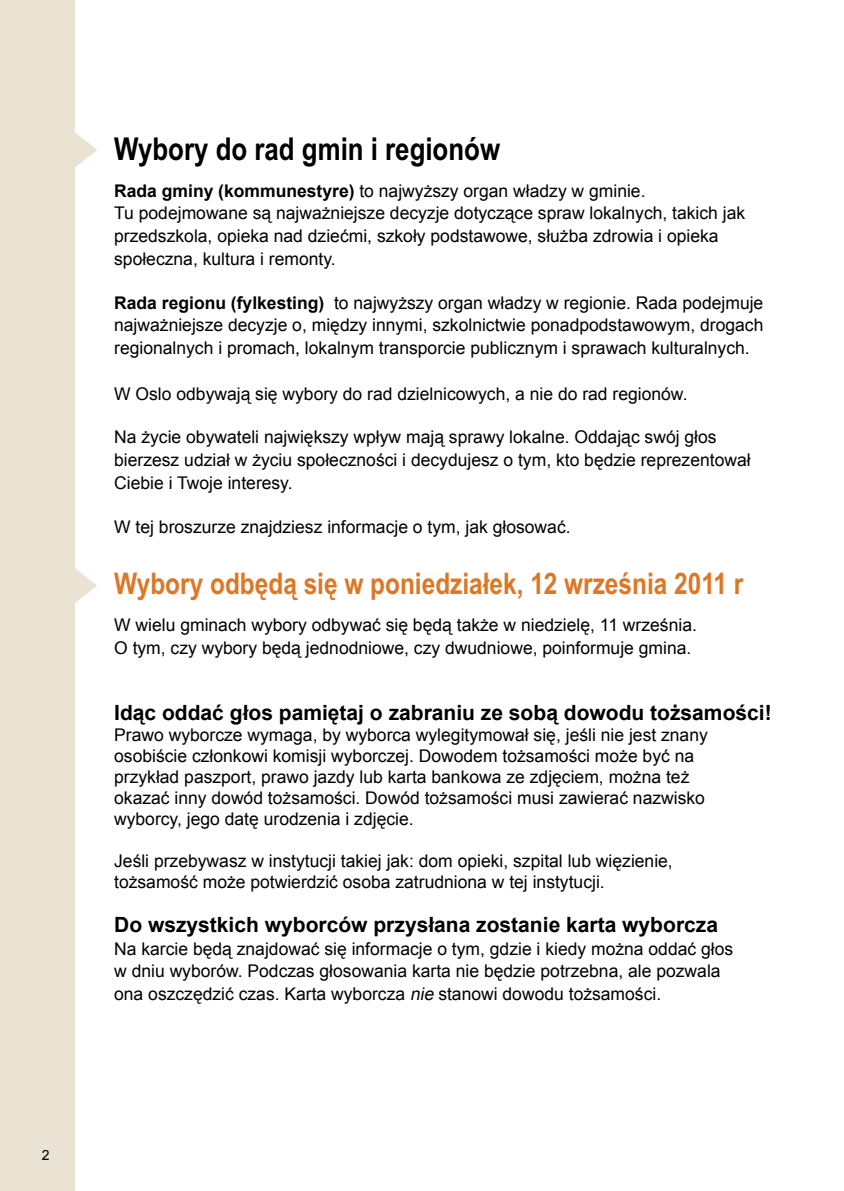
<style>
.page{position:relative;width:844px;height:1191px;background:#fff}
.page>*{position:absolute;margin:0;border:0;box-sizing:border-box;transform-origin:0 0}
.t1{font:700 31.5px "Arial Narrow";color:#000}
.t2{font:700 29.75px "Arial Narrow";color:#dd7725}
.t3{font:700 21px "Arial";color:#000}
.t4{font:17.5px/22.8px "Arial";color:#000}
.t5{font:14px "Arial";color:#000}
.s1{font-weight:700}
.s2{font-style:italic}
</style>
<div class="page">
<div style="left:0;top:0;width:74px;height:1191px;background:#eae3d4"></div>
<svg style="left:74px;top:131px;width:23px;height:37px"></svg>
<svg style="left:74px;top:567px;width:23px;height:37px"></svg>
<p class="t5" style="left:42px;top:1146px;width:9px">2</p>
<h1 class="t1" style="left:114px;top:125px;width:387px">Wybory do rad gmin i regionów</h1>
<p class="t4" style="left:114px;top:179px;width:632px"><span class="s1">Rada gminy (kommunestyre)</span> to najwyższy organ władzy w gminie.<br>Tu podejmowane są najważniejsze decyzje dotyczące spraw lokalnych, takich jak przedszkola, opieka nad dziećmi, szkoły podstawowe, służba zdrowia i opieka społeczna, kultura i remonty.</p>
<p class="t4" style="left:114px;top:291px;width:650px;text-align:justify"><span class="s1">Rada regionu (fylkesting)</span> to najwyższy organ władzy w regionie. Rada podejmuje najważniejsze decyzje o, między innymi, szkolnictwie ponadpodstawowym, drogach regionalnych i promach, lokalnym transporcie publicznym i sprawach kulturalnych.</p>
<p class="t4" style="left:114px;top:382px;width:574px">W Oslo odbywają się wybory do rad dzielnicowych, a nie do rad regionów.</p>
<p class="t4" style="left:114px;top:426px;width:638px">Na życie obywateli największy wpływ mają sprawy lokalne. Oddając swój głos bierzesz udział w życiu społeczności i decydujesz o tym, kto będzie reprezentował<br>Ciebie i Twoje interesy.</p>
<p class="t4" style="left:114px;top:515px;width:458px">W tej broszurze znajdziesz informacje o tym, jak głosować.</p>
<h2 class="t2" style="left:114px;top:561px;width:630px">Wybory odbędą się w poniedziałek, 12 września 2011 r</h2>
<p class="t4" style="left:114px;top:613px;width:584px">W wielu gminach wybory odbywać się będą także w niedzielę, 11 września.<br>O tym, czy wybory będą jednodniowe, czy dwudniowe, poinformuje gmina.</p>
<p class="t3" style="left:114px;top:698px;width:659px">Idąc oddać głos pamiętaj o zabraniu ze sobą dowodu tożsamości!</p>
<p class="t4" style="left:114px;top:724px;width:595px;line-height:21px">Prawo wyborcze wymaga, by wyborca wylegitymował się, jeśli nie jest znany osobiście członkowi komisji wyborczej. Dowodem tożsamości może być na przykład paszport, prawo jazdy lub karta bankowa ze zdjęciem, można też okazać inny dowód tożsamości. Dowód tożsamości musi zawierać nazwisko wyborcy, jego datę urodzenia i zdjęcie.</p>
<p class="t4" style="left:114px;top:850px;width:560px;line-height:21px">Jeśli przebywasz w instytucji takiej jak: dom opieki, szpital lub więzienie, tożsamość może potwierdzić osoba zatrudniona w tej instytucji.</p>
<p class="t3" style="left:114px;top:910px;width:605px">Do wszystkich wyborców przysłana zostanie karta wyborcza</p>
<p class="t4" style="left:114px;top:937px;width:620px">Na karcie będą znajdować się informacje o tym, gdzie i kiedy można oddać głos w dniu wyborów. Podczas głosowania karta nie będzie potrzebna, ale pozwala ona oszczędzić czas. Karta wyborcza <span class="s2">nie</span> stanowi dowodu tożsamości.</p>
</div>
